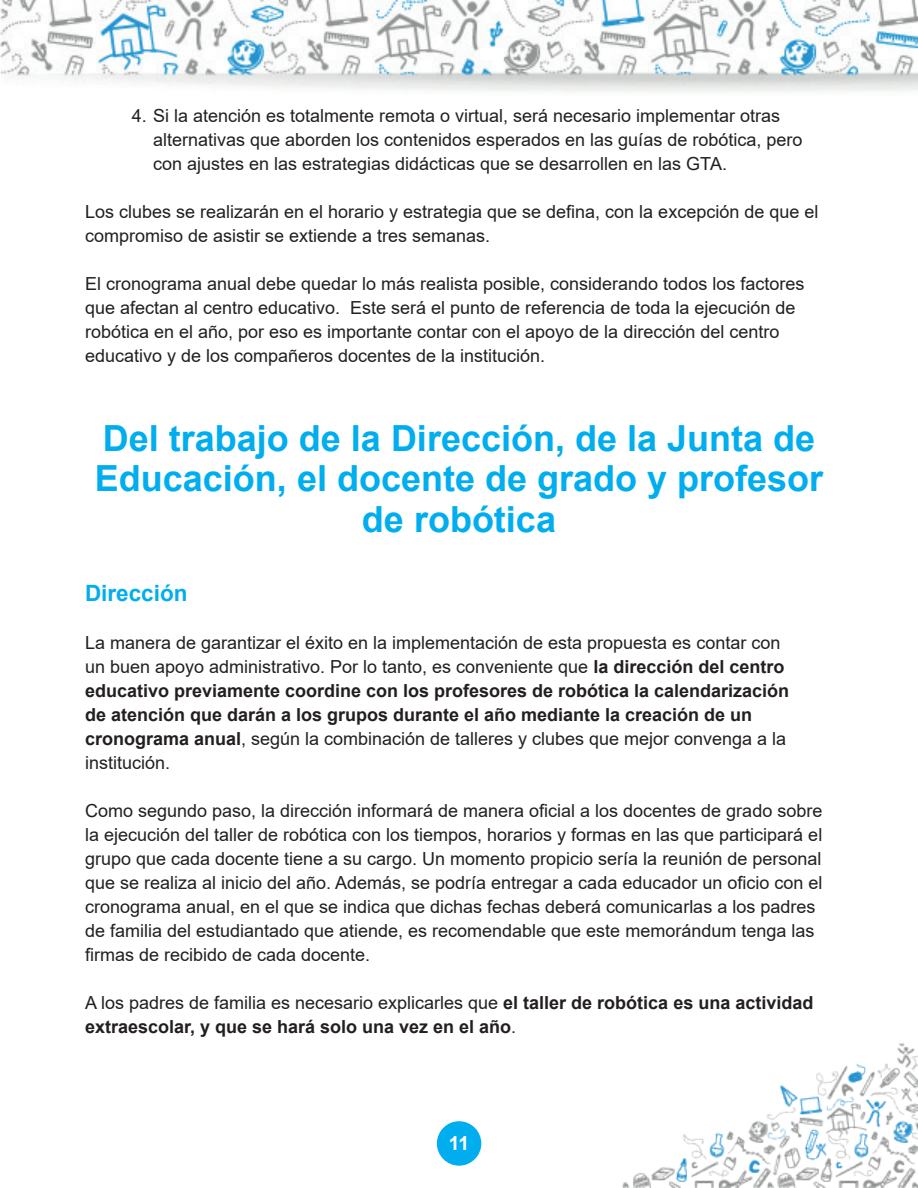
<style>
.page{position:relative;width:918px;height:1188px;background:#fff}
.page>*{position:absolute;margin:0;border:0;box-sizing:border-box;transform-origin:0 0}
.t1{font:700 36px/40.5px "Arial";color:#00aeef;text-align:center}
.t2{font:700 22.5px "Arial";color:#00aeef}
.t3{font:700 19.5px "Arial";color:#fff}
.t4{font:18px/24px "Arial";color:#231f20}
.t5{font:700 18px/24px "Arial";color:#231f20}
.s1{font-weight:700}
.s2{font-weight:400}
</style>
<div class="page">
<img style="left:0;top:0;width:918px;height:1188px">
<div style="left:437px;top:1121px;width:44px;height:45px;background:#00aeef;border-radius:50%"></div>
<p class="t4" style="left:153px;top:104px;width:651px;text-indent:-21px">4. Si la atención es totalmente remota o virtual, será necesario implementar otras alternativas que aborden los contenidos esperados en las guías de robótica, pero con ajustes en las estrategias didácticas que se desarrollen en las GTA.</p>
<p class="t4" style="left:85px;top:200px;width:735px">Los clubes se realizarán en el horario y estrategia que se defina, con la excepción de que el compromiso de asistir se extiende a tres semanas.</p>
<p class="t4" style="left:85px;top:272px;width:721px">El cronograma anual debe quedar lo más realista posible, considerando todos los factores que afectan al centro educativo. Este será el punto de referencia de toda la ejecución de robótica en el año, por eso es importante contar con el apoyo de la dirección del centro educativo y de los compañeros docentes de la institución.</p>
<h1 class="t1" style="left:95px;top:418px;width:730px">Del trabajo de la Dirección, de la Junta de<br>Educación, el docente de grado y profesor de robótica</h1>
<p class="t2" style="left:85px;top:577px;width:104px">Dirección</p>
<p class="t4" style="left:85px;top:631px;width:706px">La manera de garantizar el éxito en la implementación de esta propuesta es contar con un buen apoyo administrativo. Por lo tanto, es conveniente que <span class="s1">la dirección del centro educativo previamente coordine con los profesores de robótica la calendarización de atención que darán a los grupos durante el año mediante la creación de un cronograma anual</span>, según la combinación de talleres y clubes que mejor convenga a la institución.</p>
<p class="t4" style="left:85px;top:799px;width:739px">Como segundo paso, la dirección informará de manera oficial a los docentes de grado sobre la ejecución del taller de robótica con los tiempos, horarios y formas en las que participará el grupo que cada docente tiene a su cargo. Un momento propicio sería la reunión de personal que se realiza al inicio del año. Además, se podría entregar a cada educador un oficio con el cronograma anual, en el que se indica que dichas fechas deberá comunicarlas a los padres de familia del estudiantado que atiende, es recomendable que este memorándum tenga las firmas de recibido de cada docente.</p>
<p class="t5" style="left:85px;top:991px;width:730px"><span class="s2">A los padres de familia es necesario explicarles que</span> el taller de robótica es una actividad extraescolar, y que se hará solo una vez en el año<span class="s2">.</span></p>
<p class="t3" style="left:449px;top:1130px;width:22px">11</p>
</div>
